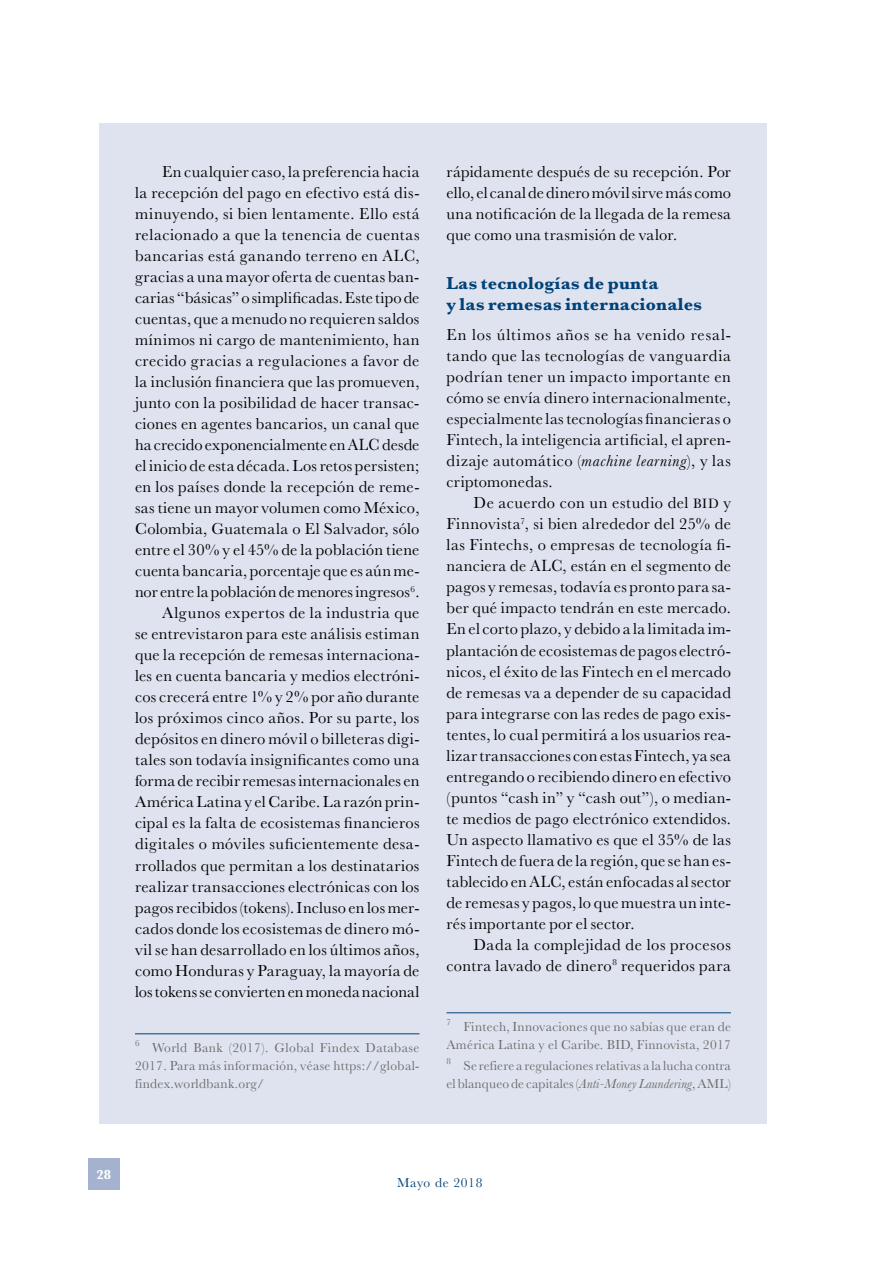
<style>
.page{position:relative;width:893px;height:1268px;background:#fff}
.page>*{position:absolute;margin:0;border:0;box-sizing:border-box;transform-origin:0 0}
.t1{font:700 18px/21.6px "Baskerville";letter-spacing:.015em;color:#004278}
.t2{font:16.5px/21px "Baskerville";letter-spacing:.02em;color:#000;text-align:justify}
.t3{font:13.5px/18px "Baskerville";letter-spacing:.025em;color:#6a6c6c}
.t4{font:13.5px "Baskerville";letter-spacing:.05em;color:#004278}
.t5{font:700 13.5px "Baskerville";color:#fff}
.s1{font-family:"Baskerville SC850";font-size:16.8px}
.s2{font-style:italic}
.s3{font-family:"Baskerville SC850";font-size:14.1px}
</style>
<div class="page">
<div style="left:88px;top:1158px;width:31px;height:31px;background:#a5b2cf"></div>
<div style="left:99px;top:124px;width:668px;height:999px;background:#dfe3ef"></div>
<hr style="left:135px;top:1033px;width:284px;height:1px;background:#004278">
<hr style="left:446px;top:1012px;width:285px;height:1px;background:#004278">
<p class="t2" style="left:135px;top:161px;width:286px;text-align:right">En cualquier caso, la preferencia hacia<br>la recepción del pago en efectivo está dis&shy;minuyendo, si bien lentamente. Ello está relacionado a que la tenencia de cuentas bancarias está ganando terreno en <span class="s1">ALC</span>, gracias a una mayor oferta de cuentas ban&shy;carias “básicas” o simplificadas. Este tipo de cuentas, que a menudo no requieren saldos mínimos ni cargo de mantenimiento, han crecido gracias a regulaciones a favor de la inclusión financiera que las promueven, junto con la posibilidad de hacer transac&shy;ciones en agentes bancarios, un canal que ha crecido exponencialmente en <span class="s1">ALC</span> desde el inicio de esta década. Los retos persisten; en los países donde la recepción de reme&shy;sas tiene un mayor volumen como México, Colombia, Guatemala o El Salvador, sólo entre el 30% y el 45% de la población tiene cuenta bancaria, porcentaje que es aún me&shy;nor entre la población de menores ingresos<sup>6</sup>.<br>Algunos expertos de la industria que<br>se entrevistaron para este análisis estiman que la recepción de remesas internaciona&shy;les en cuenta bancaria y medios electróni&shy;cos crecerá entre 1% y 2% por año durante los próximos cinco años. Por su parte, los depósitos en dinero móvil o billeteras digi&shy;tales son todavía insignificantes como una forma de recibir remesas internacionales en América Latina y el Caribe. La razón prin&shy;cipal es la falta de ecosistemas financieros digitales o móviles suficientemente desa&shy;rrollados que permitan a los destinatarios realizar transacciones electrónicas con los pagos recibidos (tokens). Incluso en los mer&shy;cados donde los ecosistemas de dinero mó&shy;vil se han desarrollado en los últimos años, como Honduras y Paraguay, la mayoría de los tokens se convierten en moneda nacional</p>
<p class="t3" style="left:135px;top:1038px;width:286px;text-align:justify"><sup>6</sup> World Bank (2017). Global Findex Database 2017. Para más información, véase https://global&shy;findex.worldbank.org/</p>
<p class="t2" style="left:446px;top:161px;width:286px">rápidamente después de su recepción. Por ello, el canal de dinero móvil sirve más como una notificación de la llegada de la remesa que como una trasmisión de valor.</p>
<p class="t1" style="left:446px;top:272px;width:257px">Las tecnologías de punta<br>y las remesas internacionales</p>
<p class="t2" style="left:446px;top:324px;width:286px">En los últimos años se ha venido resal&shy;tando que las tecnologías de vanguardia podrían tener un impacto importante en cómo se envía dinero internacionalmente, especialmente las tecnologías financieras o Fintech, la inteligencia artificial, el apren&shy;dizaje automático (<span class="s2">machine learning</span>), y las criptomonedas.</p>
<p class="t2" style="left:446px;top:492px;width:286px;text-indent:27px">De acuerdo con un estudio del <span class="s3">BID</span> y Finnovista<sup>7</sup>, si bien alrededor del 25% de las Fintechs, o empresas de tecnología fi&shy;nanciera de <span class="s1">ALC</span>, están en el segmento de pagos y remesas, todavía es pronto para sa&shy;ber qué impacto tendrán en este mercado.<br>En el corto plazo, y debido a la limitada im&shy;plantación de ecosistemas de pagos electró&shy;nicos, el éxito de las Fintech en el mercado de remesas va a depender de su capacidad para integrarse con las redes de pago exis&shy;tentes, lo cual permitirá a los usuarios rea&shy;lizar transacciones con estas Fintech, ya sea entregando o recibiendo dinero en efectivo (puntos “cash in” y “cash out”), o median&shy;te medios de pago electrónico extendidos.<br>Un aspecto llamativo es que el 35% de las Fintech de fuera de la región, que se han es&shy;tablecido en <span class="s1">ALC</span>, están enfocadas al sector de remesas y pagos, lo que muestra un inte&shy;rés importante por el sector.</p>
<p class="t2" style="left:446px;top:933px;width:286px;text-align:right">Dada la complejidad de los procesos contra lavado de dinero<sup>8</sup> requeridos para</p>
<p class="t3" style="left:446px;top:1017px;width:286px"><sup>7</sup> Fintech, Innovaciones que no sabías que eran de<br>América Latina y el Caribe. BID, Finnovista, 2017</p>
<p class="t3" style="left:446px;top:1056px;width:286px"><sup>8</sup> Se refiere a regulaciones relativas a la lucha contra el blanqueo de capitales (<span class="s2">Anti-Money Laundering</span>, AML)</p>
<p class="t5" style="left:96px;top:1164px;width:16px">28</p>
<p class="t4" style="left:397px;top:1173px;width:87px">Mayo de 2018</p>
</div>
